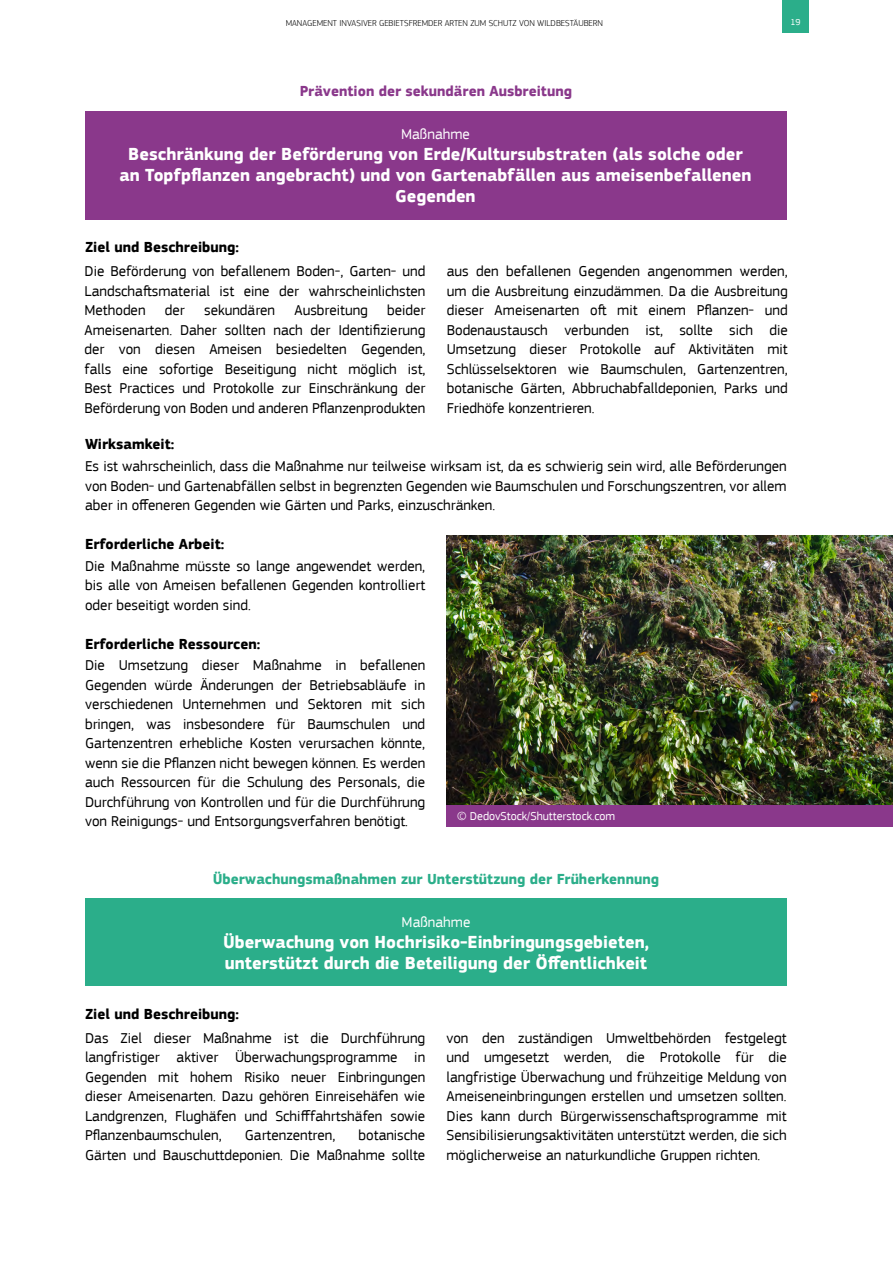
<style>
.page{position:relative;width:893px;height:1263px;background:#fff}
.page>*{position:absolute;margin:0;border:0;box-sizing:border-box;transform-origin:0 0}
.t1{font:700 18px/21px "EC Square Sans Pro";color:#fff;text-align:center}
.t2{font:15px/19.5px "EC Square Sans Pro";color:#000;text-align:justify}
.t3{font:700 15px "EC Square Sans Pro";color:#000}
.t4{font:700 15px "EC Square Sans Pro";color:#2bae8a}
.t5{font:700 15px "EC Square Sans Pro";color:#8a388b}
.t6{font:15px "EC Square Sans Pro";color:#fefefe}
.t7{font:12px "EC Square Sans Pro";color:#fff}
.t8{font:300 9px "EC Square Sans Pro";color:#000}
.t9{font:9px "EC Square Sans Pro";color:#fff}
</style>
<div class="page">
<div style="left:782px;top:0;width:27px;height:33px;background:#2bae8a"></div>
<img style="left:446px;top:535px;width:447px;height:270px">
<div style="left:446px;top:805px;width:447px;height:22px;background:#8a388b"></div>
<div style="left:85px;top:111px;width:701px;height:108px;background:#8a388b"></div>
<div style="left:85px;top:899px;width:702px;height:87px;background:#2bae8a"></div>
<p class="t8" style="left:286px;top:18px;width:319px">MANAGEMENT INVASIVER GEBIETSFREMDER ARTEN ZUM SCHUTZ VON WILDBESTÄUBERN</p>
<p class="t9" style="left:791px;top:17px;width:12px">19</p>
<p class="t5" style="left:300px;top:82px;width:274px">Prävention der sekundären Ausbreitung</p>
<p class="t6" style="left:401px;top:126px;width:70px">Maßnahme</p>
<p class="t1" style="left:119px;top:144px;width:634px">Beschränkung der Beförderung von Erde/Kultursubstraten (als solche oder an Topfpflanzen angebracht) und von Gartenabfällen aus ameisenbefallenen<br>Gegenden</p>
<p class="t3" style="left:85px;top:238px;width:155px">Ziel und Beschreibung:</p>
<p class="t2" style="left:85px;top:261px;width:342px">Die Beförderung von befallenem Boden-, Garten- und Landschaftsmaterial ist eine der wahrscheinlichsten Methoden</p>
<p class="t2" style="left:85px;top:300px;width:342px;text-indent:303px">beider Ameisenarten. Daher sollten nach der Identifizierung der von diesen Ameisen besiedelten Gegenden, falls eine sofortige Beseitigung nicht möglich ist, Best Practices und Protokolle zur Einschränkung der Beförderung von Boden und anderen Pflanzenprodukten</p>
<p class="t2" style="left:165px;top:300px;width:21px">der</p>
<p class="t2" style="left:204px;top:300px;width:73px">sekundären</p>
<p class="t2" style="left:294px;top:300px;width:75px">Ausbreitung</p>
<p class="t2" style="left:447px;top:261px;width:342px">aus den befallenen Gegenden angenommen werden, um die Ausbreitung einzudämmen. Da die Ausbreitung dieser Ameisenarten oft mit einem Pflanzen- und Bodenaustausch verbunden ist, sollte sich die Umsetzung dieser Protokolle auf Aktivitäten mit Schlüsselsektoren wie Baumschulen, Gartenzentren, botanische Gärten, Abbruchabfalldeponien, Parks und Friedhöfe konzentrieren.</p>
<p class="t3" style="left:85px;top:435px;width:91px">Wirksamkeit:</p>
<p class="t2" style="left:85px;top:456px;width:703px">Es ist wahrscheinlich, dass die Maßnahme nur teilweise wirksam ist, da es schwierig sein wird, alle Beförderungen von Boden- und Gartenabfällen selbst in begrenzten Gegenden wie Baumschulen und Forschungszentren, vor allem aber in offeneren Gegenden wie Gärten und Parks, einzuschränken.</p>
<p class="t3" style="left:85px;top:535px;width:141px">Erforderliche Arbeit:</p>
<p class="t2" style="left:85px;top:556px;width:342px">Die Maßnahme müsste so lange angewendet werden, bis alle von Ameisen befallenen Gegenden kontrolliert oder beseitigt worden sind.</p>
<p class="t3" style="left:85px;top:635px;width:177px">Erforderliche Ressourcen:</p>
<p class="t2" style="left:85px;top:656px;width:342px">Die Umsetzung dieser Maßnahme in befallenen Gegenden würde Änderungen der Betriebsabläufe in verschiedenen Unternehmen und Sektoren mit sich bringen, was insbesondere für Baumschulen und Gartenzentren erhebliche Kosten verursachen könnte, wenn sie die Pflanzen nicht bewegen können. Es werden auch Ressourcen für die Schulung des Personals, die Durchführung von Kontrollen und für die Durchführung von Reinigungs- und Entsorgungsverfahren benötigt.</p>
<p class="t7" style="left:457px;top:809px;width:160px">© DedovStock/Shutterstock.com</p>
<p class="t4" style="left:213px;top:870px;width:448px">Überwachungsmaßnahmen zur Unterstützung der Früherkennung</p>
<p class="t6" style="left:402px;top:913px;width:70px">Maßnahme</p>
<p class="t1" style="left:223px;top:932px;width:428px;text-align:left">Überwachung von Hochrisiko-Einbringungsgebieten, unterstützt durch die Beteiligung der Öffentlichkeit</p>
<p class="t3" style="left:85px;top:1004px;width:155px">Ziel und Beschreibung:</p>
<p class="t2" style="left:85px;top:1028px;width:342px">Das Ziel dieser Maßnahme ist die Durchführung langfristiger aktiver Überwachungsprogramme in Gegenden mit hohem Risiko neuer Einbringungen dieser Ameisenarten. Dazu gehören Einreisehäfen wie Landgrenzen, Flughäfen und Schifffahrtshäfen sowie Pflanzenbaumschulen,</p>
<p class="t2" style="left:85px;top:1125px;width:342px;text-align:right">botanische<br>Gärten und Bauschuttdeponien. Die Maßnahme sollte</p>
<p class="t2" style="left:245px;top:1125px;width:92px">Gartenzentren,</p>
<p class="t2" style="left:446px;top:1028px;width:342px">von den zuständigen Umweltbehörden festgelegt und umgesetzt werden, die Protokolle für die langfristige Überwachung und frühzeitige Meldung von Ameiseneinbringungen erstellen und umsetzen sollten.<br>Dies kann durch Bürgerwissenschaftsprogramme mit Sensibilisierungsaktivitäten unterstützt werden, die sich möglicherweise an naturkundliche Gruppen richten.</p>
</div>
